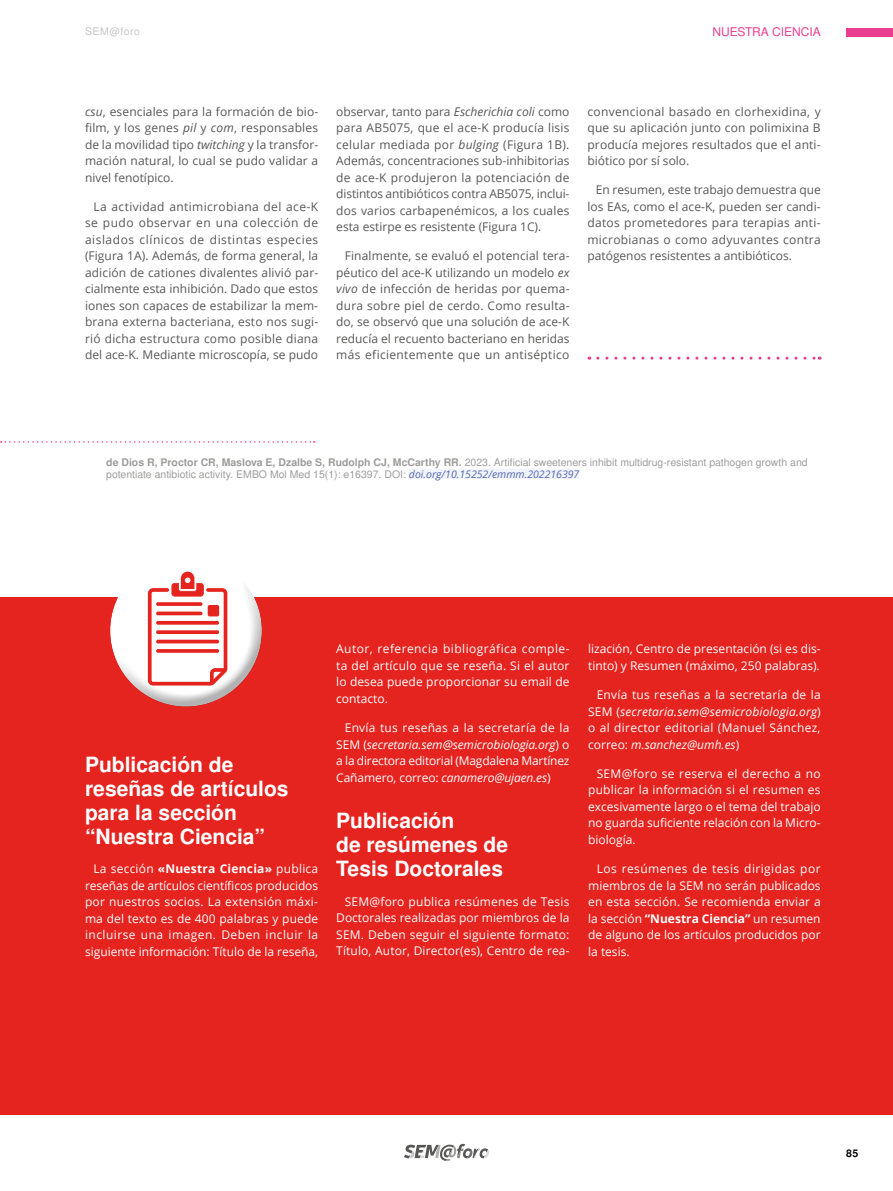
<style>
.page{position:relative;width:893px;height:1191px;background:#fff}
.page>*{position:absolute;margin:0;border:0;box-sizing:border-box;transform-origin:0 0}
.t1{font:700 21px/24px "Nimbus San L";color:#fff}
.t2{font:12px/16.5px "Open Sans";letter-spacing:.01em;color:#575756;text-align:justify}
.t3{font:12px/16.5px "Open Sans";color:#fff;text-align:justify}
.t4{font:12px "Nimbus San L";color:#e93e8f}
.t5{font:10.5px/12.6px "Nimbus San L";color:#9d9d9c}
.t6{font:10.5px "Nimbus San L";letter-spacing:.05em;color:#c6c6c6}
.t7{font:700 10.5px "Nimbus San L";color:#000}
.s1{font-style:italic}
.s2{font-weight:700}
.s3{font-family:"Open Sans";font-style:italic;color:#5669af}
</style>
<div class="page">
<div style="left:846px;top:28px;width:47px;height:9px;background:#e93e8f"></div>
<svg style="left:404px;top:1143px;width:85px;height:18px"></svg>
<svg style="left:598px;top:357px;width:222px;height:3px"></svg>
<div style="left:409px;top:468px;width:170px;height:11px;background:#f2f4fb"></div>
<svg style="left:1px;top:441px;width:314px;height:2px"></svg>
<div style="left:0;top:597px;width:893px;height:517px;background:#e5231f"></div>
<div style="left:97px;top:543px;width:164px;height:131px;background:#fff"></div>
<div style="left:109px;top:578px;width:165px;height:129px;background:#000;opacity:.3"></div>
<svg style="left:148px;top:571px;width:79px;height:114px"></svg>
<p class="t6" style="left:85px;top:24px;width:57px">SEM@foro</p>
<p class="t4" style="left:712px;top:23px;width:110px">NUESTRA CIENCIA</p>
<p class="t2" style="left:85px;top:103px;width:235px"><span class="s1">csu</span>, esenciales para la formación de bio&shy;film, y los genes <span class="s1">pil</span> y <span class="s1">com</span>, responsables de la movilidad tipo <span class="s1">twitching</span> y la transfor&shy;mación natural, lo cual se pudo validar a nivel fenotípico.</p>
<p class="t2" style="left:85px;top:198px;width:235px;text-indent:9px">La actividad antimicrobiana del ace-K se pudo observar en una colección de aislados clínicos de distintas especies (Figura 1A). Además, de forma general, la adición de cationes divalentes alivió par&shy;cialmente esta inhibición. Dado que estos iones son capaces de estabilizar la mem&shy;brana externa bacteriana, esto nos sugi&shy;rió dicha estructura como posible diana del ace-K. Mediante microscopía, se pudo</p>
<p class="t2" style="left:336px;top:103px;width:235px">observar, tanto para <span class="s1">Escherichia coli</span> como para AB5075, que el ace-K producía lisis celular mediada por <span class="s1">bulging</span> (Figura 1B).<br>Además, concentraciones sub-inhibitorias de ace-K produjeron la potenciación de distintos antibióticos contra AB5075, inclui&shy;dos varios carbapenémicos, a los cuales esta estirpe es resistente (Figura 1C).</p>
<p class="t2" style="left:336px;top:247px;width:235px;text-indent:9px">Finalmente, se evaluó el potencial tera&shy;péutico del ace-K utilizando un modelo <span class="s1">ex vivo</span> de infección de heridas por quema&shy;dura sobre piel de cerdo. Como resulta&shy;do, se observó que una solución de ace-K reducía el recuento bacteriano en heridas más eficientemente que un antiséptico</p>
<p class="t2" style="left:587px;top:103px;width:235px">convencional basado en clorhexidina, y que su aplicación junto con polimixina B producía mejores resultados que el anti&shy;biótico por sí solo.</p>
<p class="t2" style="left:587px;top:181px;width:235px;text-indent:9px">En resumen, este trabajo demuestra que los EAs, como el ace-K, pueden ser candi&shy;datos prometedores para terapias anti&shy;microbianas o como adyuvantes contra patógenos resistentes a antibióticos.</p>
<p class="t5" style="left:106px;top:455px;width:703px"><span class="s2">de Dios R, Proctor CR, Maslova E, Dzalbe S, Rudolph CJ, McCarthy RR.</span> 2023. Artificial sweeteners inhibit multidrug-resistant pathogen growth and potentiate antibiotic activity. EMBO Mol Med 15(1): e16397. DOI: <span class="s3">doi.org/10.15252/emmm.202216397</span></p>
<h1 class="t1" style="left:85px;top:752px;width:205px">Publicación de reseñas de artículos para la sección “Nuestra Ciencia”</h1>
<p class="t3" style="left:85px;top:860px;width:235px;text-indent:9px">La sección <span class="s2">«Nuestra Ciencia»</span> publica reseñas de artículos científicos producidos por nuestros socios. La extensión máxi&shy;ma del texto es de 400 palabras y puede incluirse una imagen. Deben incluir la siguiente información: Título de la reseña,</p>
<p class="t3" style="left:336px;top:640px;width:235px">Autor, referencia bibliográfica comple&shy;ta del artículo que se reseña. Si el autor lo desea puede proporcionar su email de contacto.</p>
<p class="t3" style="left:336px;top:719px;width:235px;text-indent:9px">Envía tus reseñas a la secretaría de la SEM (<span class="s1">secretaria.sem@semicrobiologia.org</span>) o a la directora editorial (Magdalena Martínez Cañamero, correo: <span class="s1">canamero@ujaen.es</span>)</p>
<h1 class="t1" style="left:336px;top:808px;width:173px">Publicación<br>de resúmenes de<br>Tesis Doctorales</h1>
<p class="t3" style="left:336px;top:892px;width:235px;text-indent:9px">SEM@foro publica resúmenes de Tesis Doctorales realizadas por miembros de la SEM. Deben seguir el siguiente formato:<br>Título, Autor, Director(es), Centro de rea-</p>
<p class="t3" style="left:588px;top:640px;width:234px">lización, Centro de presentación (si es dis&shy;tinto) y Resumen (máximo, 250 palabras).</p>
<p class="t3" style="left:588px;top:686px;width:234px;text-indent:9px">Envía tus reseñas a la secretaría de la SEM (<span class="s1">secretaria.sem@semicrobiologia.org</span>) o al director editorial (Manuel Sánchez, correo: <span class="s1">m.sanchez@umh.es</span>)</p>
<p class="t3" style="left:588px;top:765px;width:234px;text-indent:9px">SEM@foro se reserva el derecho a no publicar la información si el resumen es excesivamente largo o el tema del trabajo no guarda suficiente relación con la Micro&shy;biología.</p>
<p class="t3" style="left:588px;top:860px;width:234px;text-indent:9px">Los resúmenes de tesis dirigidas por miembros de la SEM no serán publicados en esta sección. Se recomienda enviar a la sección <span class="s2">“Nuestra Ciencia”</span> un resumen de alguno de los artículos producidos por la tesis.</p>
<p class="t7" style="left:846px;top:1145px;width:14px">85</p>
</div>
